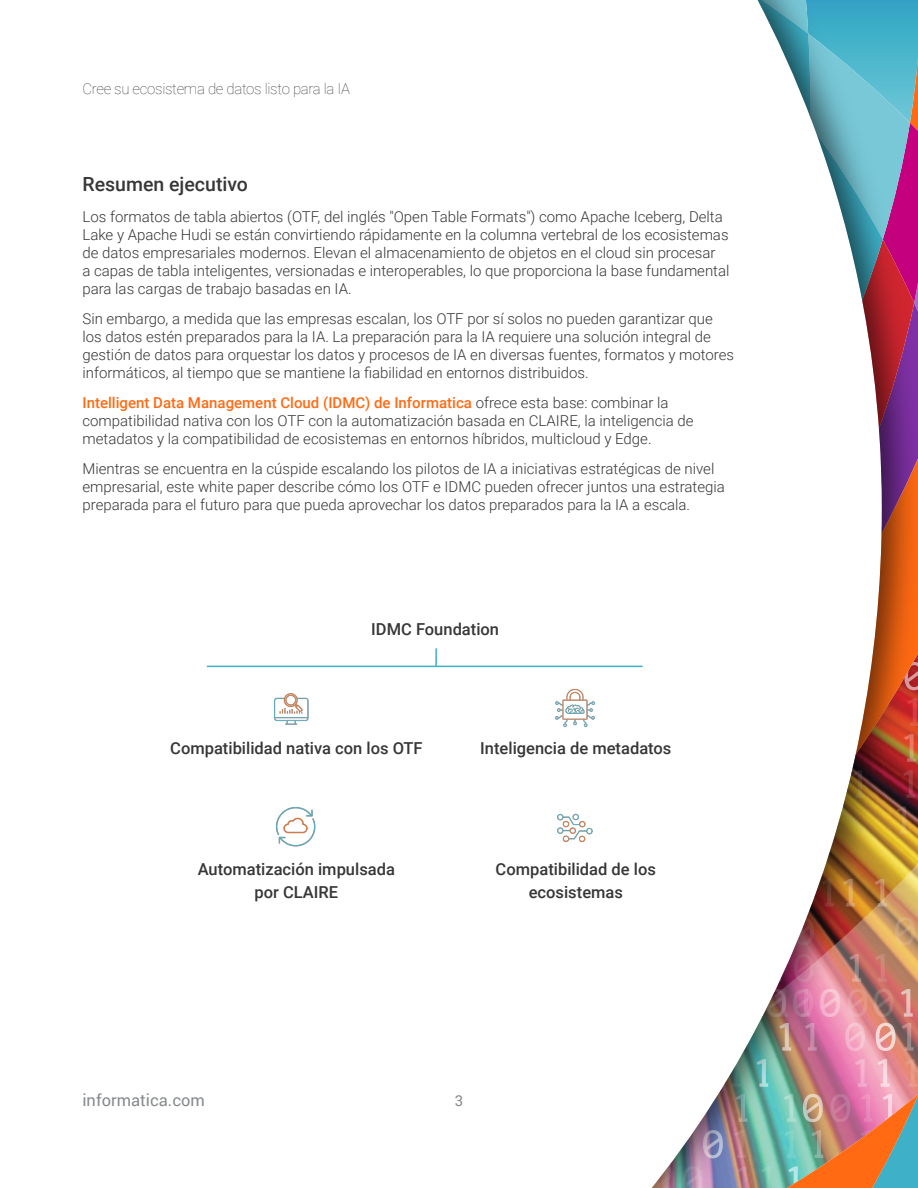
<style>
.page{position:relative;width:918px;height:1188px;background:#fff}
.page>*{position:absolute;margin:0;border:0;box-sizing:border-box;transform-origin:0 0}
.t1{font:500 19.5px "Roboto";color:#373737}
.t2{font:500 16.5px/22.5px "Roboto";color:#373737;text-align:center}
.t3{font:16.5px "Roboto";color:#878a8c}
.t4{font:300 15px/18px "Roboto";color:#373737}
.t5{font:100 15px "Roboto";letter-spacing:-.02em;color:#373737}
.t6{font:15px "Roboto";color:#878a8c}
.s1{font-weight:500;color:#ff6a13}
</style>
<div class="page">
<img style="left:879px;top:0;width:39px;height:1188px">
<img style="left:651px;top:0;width:228px;height:1188px">
<svg style="left:435px;top:648px;width:2px;height:18px"></svg>
<hr style="left:207px;top:666px;width:436px;height:1px;background:#3eb0c7">
<img style="left:525px;top:665px;width:101px;height:63px">
<img style="left:238px;top:665px;width:105px;height:60px">
<img style="left:275px;top:807px;width:41px;height:40px">
<img style="left:557px;top:813px;width:36px;height:30px">
<p class="t5" style="left:82px;top:78px;width:269px">Cree su ecosistema de datos listo para la IA</p>
<h1 class="t1" style="left:82px;top:170px;width:167px">Resumen ejecutivo</h1>
<p class="t4" style="left:82px;top:207px;width:649px">Los formatos de tabla abiertos (OTF, del inglés "Open Table Formats") como Apache Iceberg, Delta Lake y Apache Hudi se están convirtiendo rápidamente en la columna vertebral de los ecosistemas de datos empresariales modernos. Elevan el almacenamiento de objetos en el cloud sin procesar<br>a capas de tabla inteligentes, versionadas e interoperables, lo que proporciona la base fundamental para las cargas de trabajo basadas en IA.</p>
<p class="t4" style="left:82px;top:309px;width:653px">Sin embargo, a medida que las empresas escalan, los OTF por sí solos no pueden garantizar que los datos estén preparados para la IA. La preparación para la IA requiere una solución integral de gestión de datos para orquestar los datos y procesos de IA en diversas fuentes, formatos y motores informáticos, al tiempo que se mantiene la fiabilidad en entornos distribuidos.</p>
<p class="t4" style="left:82px;top:393px;width:613px"><span class="s1">Intelligent Data Management Cloud (IDMC) de Informatica</span> ofrece esta base: combinar la compatibilidad nativa con los OTF con la automatización basada en CLAIRE, la inteligencia de metadatos y la compatibilidad de ecosistemas en entornos híbridos, multicloud y Edge.</p>
<p class="t4" style="left:82px;top:459px;width:644px">Mientras se encuentra en la cúspide escalando los pilotos de IA a iniciativas estratégicas de nivel empresarial, este white paper describe cómo los OTF e IDMC pueden ofrecer juntos una estrategia preparada para el futuro para que pueda aprovechar los datos preparados para la IA a escala.</p>
<p class="t2" style="left:371px;top:617px;width:129px">IDMC Foundation</p>
<p class="t2" style="left:170px;top:736px;width:254px">Compatibilidad nativa con los OTF</p>
<p class="t2" style="left:198px;top:858px;width:199px">Automatización impulsada por CLAIRE</p>
<p class="t2" style="left:480px;top:736px;width:193px">Inteligencia de metadatos</p>
<p class="t2" style="left:496px;top:858px;width:162px">Compatibilidad de los ecosistemas</p>
<p class="t3" style="left:82px;top:1088px;width:124px">informatica.com</p>
<p class="t6" style="left:455px;top:1090px;width:10px">3</p>
</div>
